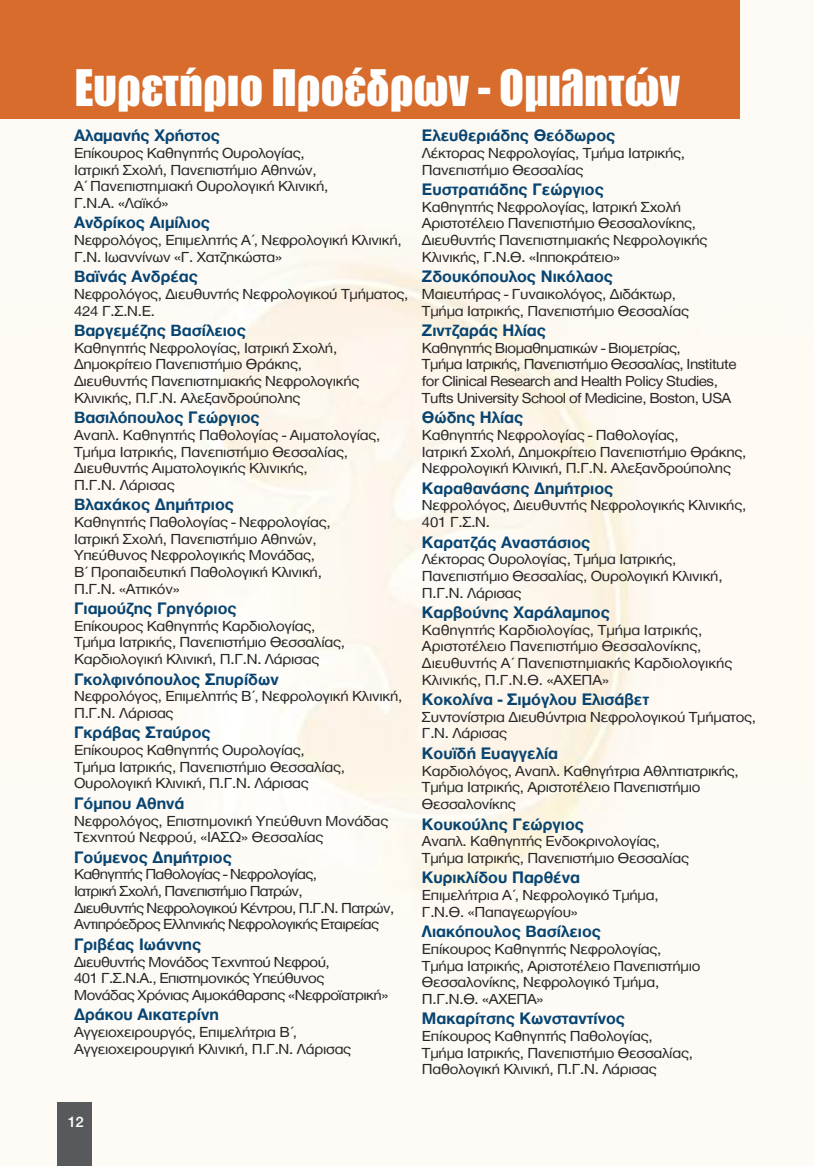
<style>
.page{position:relative;width:814px;height:1166px;background:#fff}
.page>*{position:absolute;margin:0;border:0;box-sizing:border-box;transform-origin:0 0}
.t1{font:900 49px "PF Fusion Sans";color:#fff}
.t2{font:700 17.15px "Helvetica Neue Greek";color:#074471}
.t3{font:500 15.75px "Helvetica Neue Greek";color:#fff}
.t4{font:15.05px/16.6px "Helvetica Neue Greek";letter-spacing:-.015em;color:#272627;scale:1.08 1}
.t5{font:15.05px/16.6px "Helvetica Neue Greek";letter-spacing:-.04em;color:#272627;scale:1.08 1}
</style>
<div class="page">
<img style="left:0;top:0;width:814px;height:1166px">
<div style="left:57px;top:1102px;width:34px;height:64px;background:#58595c"></div>
<div style="left:0;top:0;width:739px;height:119px;background:#d76c2c"></div>
<h1 class="t1" style="left:74px;top:57px;width:607px">Ευρετήριο Προέδρων - Ομιλητών</h1>
<p class="t2" style="left:74px;top:128px;width:148px">Αλαμανής Χρήστος</p>
<p class="t4" style="left:74px;top:145px;width:237px">Επίκουρος Καθηγητής Ουρολογίας,<br>Ιατρική Σχολή, Πανεπιστήμιο Αθηνών,<br>Α΄ Πανεπιστημιακή Ουρολογική Κλινική,<br>Γ.Ν.Α. «Λαϊκό»</p>
<p class="t2" style="left:74px;top:215px;width:137px">Ανδρίκος Αιμίλιος</p>
<p class="t4" style="left:74px;top:233px;width:305px">Νεφρολόγος, Επιμελητής Α΄, Νεφρολογική Κλινική,<br>Γ.Ν. Ιωαννίνων «Γ. Χατζηκώστα»</p>
<p class="t2" style="left:74px;top:269px;width:125px">Βαϊνάς Ανδρέας</p>
<p class="t4" style="left:74px;top:286px;width:311px">Νεφρολόγος, Διευθυντής Νεφρολογικού Τμήματος,<br>424 Γ.Σ.Ν.Ε.</p>
<p class="t2" style="left:74px;top:323px;width:173px">Βαργεμέζης Βασίλειος</p>
<p class="t4" style="left:74px;top:340px;width:266px">Καθηγητής Νεφρολογίας, Ιατρική Σχολή, Δημοκρίτειο Πανεπιστήμιο Θράκης, Διευθυντής Πανεπιστημιακής Νεφρολογικής Κλινικής, Π.Γ.Ν. Αλεξανδρούπολης</p>
<p class="t2" style="left:74px;top:410px;width:187px">Βασιλόπουλος Γεώργιος</p>
<p class="t4" style="left:74px;top:427px;width:285px">Αναπλ. Καθηγητής Παθολογίας - Αιματολογίας, Τμήμα Ιατρικής, Πανεπιστήμιο Θεσσαλίας, Διευθυντής Αιματολογικής Κλινικής,<br>Π.Γ.Ν. Λάρισας</p>
<p class="t2" style="left:74px;top:497px;width:161px">Βλαχάκος Δημήτριος</p>
<p class="t4" style="left:74px;top:514px;width:239px">Καθηγητής Παθολογίας - Νεφρολογίας, Ιατρική Σχολή, Πανεπιστήμιο Αθηνών, Υπεύθυνος Νεφρολογικής Μονάδας, Β΄ Προπαιδευτική Παθολογική Κλινική, Π.Γ.Ν. «Αττικόν»</p>
<p class="t2" style="left:74px;top:601px;width:164px">Γιαμούζης Γρηγόριος</p>
<p class="t4" style="left:74px;top:618px;width:252px">Επίκουρος Καθηγητής Καρδιολογίας,<br>Τμήμα Ιατρικής, Πανεπιστήμιο Θεσσαλίας,<br>Καρδιολογική Κλινική, Π.Γ.Ν. Λάρισας</p>
<p class="t2" style="left:74px;top:671px;width:206px">Γκολφινόπουλος Σπυρίδων</p>
<p class="t4" style="left:74px;top:689px;width:305px">Νεφρολόγος, Επιμελητής Β΄, Νεφρολογική Κλινική,<br>Π.Γ.Ν. Λάρισας</p>
<p class="t2" style="left:74px;top:725px;width:138px">Γκράβας Σταύρος</p>
<p class="t4" style="left:74px;top:742px;width:252px">Επίκουρος Καθηγητής Ουρολογίας,<br>Τμήμα Ιατρικής, Πανεπιστήμιο Θεσσαλίας,<br>Ουρολογική Κλινική, Π.Γ.Ν. Λάρισας</p>
<p class="t2" style="left:74px;top:795px;width:112px">Γόμπου Αθηνά</p>
<p class="t4" style="left:74px;top:813px;width:292px">Νεφρολόγος, Επιστημονική Υπεύθυνη Μονάδας<br>Τεχνητού Νεφρού, «ΙΑΣΩ» Θεσσαλίας</p>
<p class="t2" style="left:74px;top:849px;width:159px">Γούμενος Δημήτριος</p>
<p class="t5" style="left:74px;top:867px;width:298px">Καθηγητής Παθολογίας - Νεφρολογίας,<br>Ιατρική Σχολή, Πανεπιστήμιο Πατρών,<br>Διευθυντής Νεφρολογικού Κέντρου, Π.Γ.Ν. Πατρών, Αντιπρόεδρος Ελληνικής Νεφρολογικής Εταιρείας</p>
<p class="t2" style="left:74px;top:936px;width:129px">Γριβέας Ιωάννης</p>
<p class="t4" style="left:74px;top:954px;width:292px">Διευθυντής Μονάδος Τεχνητού Νεφρού,<br>401 Γ.Σ.Ν.Α., Επιστημονικός Υπεύθυνος<br>Μονάδας Χρόνιας Αιμοκάθαρσης «Νεφροϊατρική»</p>
<p class="t2" style="left:74px;top:1007px;width:146px">Δράκου Αικατερίνη</p>
<p class="t4" style="left:74px;top:1024px;width:258px">Αγγειοχειρουργός, Επιμελήτρια B΄,<br>Αγγειοχειρουργική Κλινική, Π.Γ.Ν. Λάρισας</p>
<p class="t2" style="left:422px;top:128px;width:195px">Ελευθεριάδης Θεόδωρος</p>
<p class="t4" style="left:422px;top:145px;width:245px">Λέκτορας Νεφρολογίας, Τμήμα Ιατρικής,<br>Πανεπιστήμιο Θεσσαλίας</p>
<p class="t2" style="left:422px;top:182px;width:183px">Ευστρατιάδης Γεώργιος</p>
<p class="t4" style="left:422px;top:199px;width:266px">Καθηγητής Νεφρολογίας, Ιατρική Σχολή Αριστοτέλειο Πανεπιστήμιο Θεσσαλονίκης, Διευθυντής Πανεπιστημιακής Νεφρολογικής Κλινικής, Γ.Ν.Θ. «Ιπποκράτειο»</p>
<p class="t2" style="left:422px;top:269px;width:192px">Ζδουκόπουλος Νικόλαος</p>
<p class="t4" style="left:422px;top:286px;width:249px">Μαιευτήρας - Γυναικολόγος, Διδάκτωρ,<br>Τμήμα Ιατρικής, Πανεπιστήμιο Θεσσαλίας</p>
<p class="t2" style="left:422px;top:323px;width:125px">Ζιντζαράς Ηλίας</p>
<p class="t4" style="left:422px;top:340px;width:293px">Καθηγητής Βιομαθηματικών - Βιομετρίας,<br>Τμήμα Ιατρικής, Πανεπιστήμιο Θεσσαλίας, Institute for Clinical Research and Health Policy Studies, Tufts University School of Medicine, Boston, USA</p>
<p class="t2" style="left:422px;top:410px;width:103px">Θώδης Ηλίας</p>
<p class="t4" style="left:422px;top:427px;width:302px">Καθηγητής Νεφρολογίας - Παθολογίας,<br>Ιατρική Σχολή, Δημοκρίτειο Πανεπιστήμιο Θράκης,<br>Νεφρολογική Κλινική, Π.Γ.Ν. Αλεξανδρούπολης</p>
<p class="t2" style="left:422px;top:480px;width:193px">Καραθανάσης Δημήτριος</p>
<p class="t4" style="left:422px;top:498px;width:302px">Νεφρολόγος, Διευθυντής Νεφρολογικής Κλινικής,<br>401 Γ.Σ.Ν.</p>
<p class="t2" style="left:422px;top:534px;width:170px">Καρατζάς Αναστάσιος</p>
<p class="t4" style="left:422px;top:552px;width:280px">Λέκτορας Ουρολογίας, Τμήμα Ιατρικής,<br>Πανεπιστήμιο Θεσσαλίας, Ουρολογική Κλινική,<br>Π.Γ.Ν. Λάρισας</p>
<p class="t2" style="left:422px;top:605px;width:189px">Καρβούνης Χαράλαμπος</p>
<p class="t4" style="left:422px;top:622px;width:289px">Καθηγητής Καρδιολογίας, Τμήμα Ιατρικής, Αριστοτέλειο Πανεπιστήμιο Θεσσαλονίκης, Διευθυντής Α΄ Πανεπιστημιακής Καρδιολογικής Κλινικής, Π.Γ.Ν.Θ. «ΑΧΕΠΑ»</p>
<p class="t2" style="left:422px;top:692px;width:229px">Κοκολίνα - Σιμόγλου Ελισάβετ</p>
<p class="t4" style="left:422px;top:709px;width:311px">Συντονίστρια Διευθύντρια Νεφρολογικού Τμήματος,<br>Γ.Ν. Λάρισας</p>
<p class="t2" style="left:422px;top:746px;width:138px">Κουϊδή Ευαγγελία</p>
<p class="t4" style="left:422px;top:763px;width:295px">Καρδιολόγος, Αναπλ. Καθηγήτρια Αθλητιατρικής,<br>Τμήμα Ιατρικής, Αριστοτέλειο Πανεπιστήμιο<br>Θεσσαλονίκης</p>
<p class="t2" style="left:422px;top:816px;width:163px">Κουκούλης Γεώργιος</p>
<p class="t4" style="left:422px;top:833px;width:249px">Αναπλ. Καθηγητής Ενδοκρινολογίας,<br>Τμήμα Ιατρικής, Πανεπιστήμιο Θεσσαλίας</p>
<p class="t2" style="left:422px;top:870px;width:159px">Κυρικλίδου Παρθένα</p>
<p class="t4" style="left:422px;top:887px;width:221px">Επιμελήτρια Α΄, Νεφρολογικό Τμήμα,<br>Γ.Ν.Θ. «Παπαγεωργίου»</p>
<p class="t2" style="left:422px;top:924px;width:180px">Λιακόπουλος Βασίλειος</p>
<p class="t4" style="left:422px;top:941px;width:259px">Επίκουρος Καθηγητής Νεφρολογίας, Τμήμα Ιατρικής, Αριστοτέλειο Πανεπιστήμιο Θεσσαλονίκης, Νεφρολογικό Τμήμα, Π.Γ.Ν.Θ. «ΑΧΕΠΑ»</p>
<p class="t2" style="left:422px;top:1011px;width:204px">Μακαρίτσης Κωνσταντίνος</p>
<p class="t4" style="left:422px;top:1028px;width:252px">Επίκουρος Καθηγητής Παθολογίας,<br>Τμήμα Ιατρικής, Πανεπιστήμιο Θεσσαλίας,<br>Παθολογική Κλινική, Π.Γ.Ν. Λάρισας</p>
<p class="t3" style="left:68px;top:1115px;width:18px">12</p>
</div>
